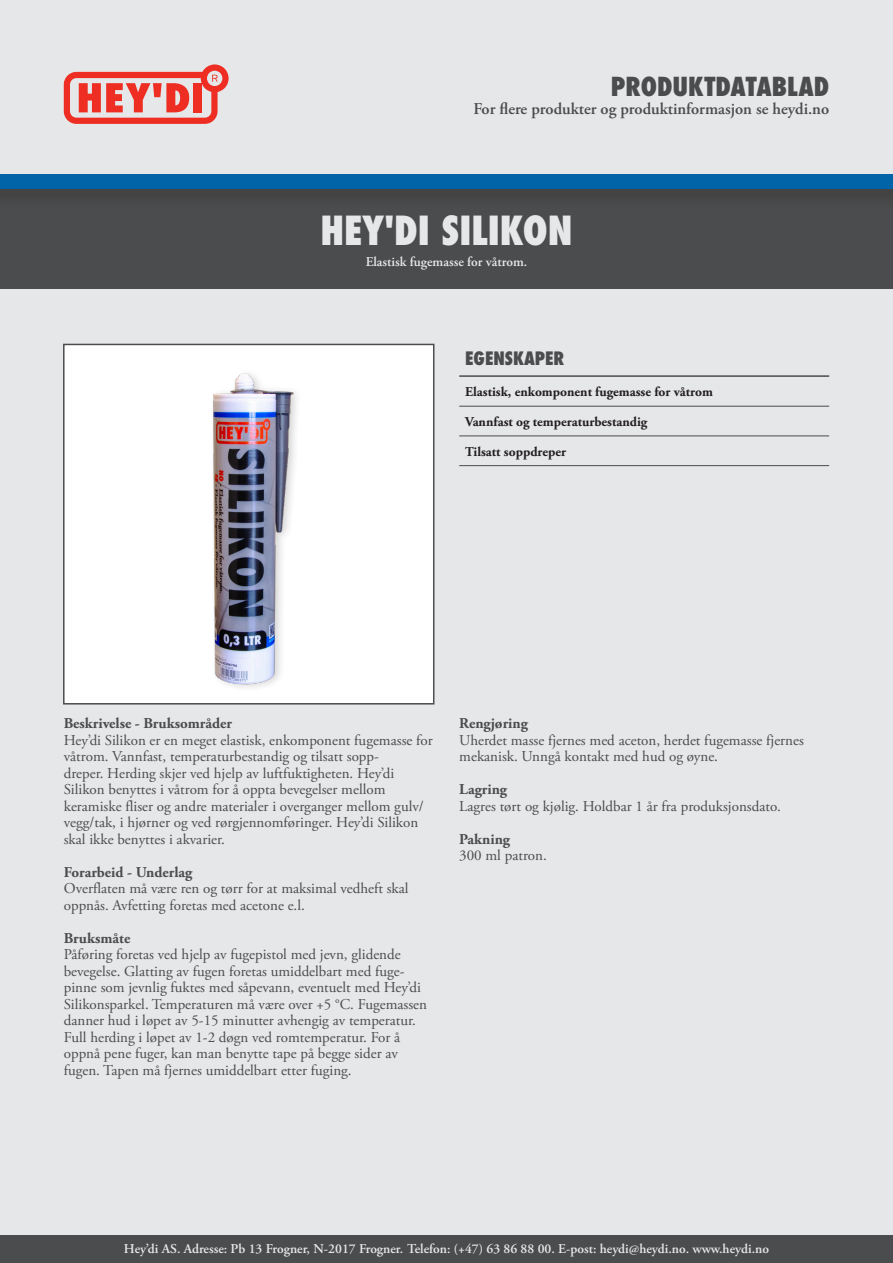
<style>
.page{position:relative;width:893px;height:1263px;background:#e6e7e9}
.page>*{position:absolute;margin:0;border:0;box-sizing:border-box;transform-origin:0 0}
.t1{font:800 condensed 39px "Futura";color:#e6e7e9}
.t2{font:800 condensed 25.5px "Futura";color:#4b4c4d}
.t3{font:800 condensed 18px "Futura";color:#4b4c4d}
.t4{font:600 16.5px "Adobe Garamond Pro";color:#4b4c4d}
.t5{font:15px/16.5px "Adobe Garamond Pro";color:#4b4c4d}
.t6{font:700 15px "Adobe Garamond Pro";color:#4b4c4d}
.t7{font:600 13.5px "Adobe Garamond Pro";color:#e6e7e9}
.t8{font:700 13.5px "Adobe Garamond Pro";color:#231f20}
</style>
<div class="page">
<svg style="left:64px;top:64px;width:165px;height:60px"></svg>
<div style="left:0;top:189px;width:893px;height:100px;background:#4b4c4d"></div>
<div style="left:0;top:177px;width:893px;height:31px;background:#454546"></div>
<div style="left:0;top:175px;width:893px;height:14px;background:#0163a8"></div>
<div style="left:64px;top:344px;width:370px;height:360px;background:#fff"></div>
<img style="left:213px;top:373px;width:84px;height:315px">
<div style="left:63px;top:344px;width:371px;height:360px;border:2px solid #4b4c4d"></div>
<hr style="left:459px;top:406px;width:370px;height:1px;background:#4b4c4d">
<hr style="left:459px;top:435px;width:370px;height:1px;background:#4b4c4d">
<hr style="left:459px;top:465px;width:370px;height:1px;background:#4b4c4d">
<hr style="left:459px;top:375px;width:370px;height:2px;background:#4b4c4d">
<div style="left:0;top:1235px;width:893px;height:28px;background:#4b4c4d"></div>
<p class="t2" style="left:611px;top:69px;width:220px">PRODUKTDATABLAD</p>
<p class="t4" style="left:473px;top:99px;width:357px">For flere produkter og produktinformasjon se heydi.no</p>
<p class="t1" style="left:320px;top:204px;width:254px">HEY'DI SILIKON</p>
<p class="t7" style="left:366px;top:254px;width:163px">Elastisk fugemasse for våtrom.</p>
<p class="t3" style="left:465px;top:346px;width:101px">EGENSKAPER</p>
<p class="t8" style="left:465px;top:384px;width:249px">Elastisk, enkomponent fugemasse for våtrom</p>
<p class="t8" style="left:465px;top:414px;width:184px">Vannfast og temperaturbestandig</p>
<p class="t8" style="left:465px;top:443px;width:102px">Tilsatt soppdreper</p>
<p class="t6" style="left:64px;top:715px;width:170px">Beskrivelse - Bruksområder</p>
<p class="t5" style="left:64px;top:732px;width:371px">Hey’di Silikon er en meget elastisk, enkomponent fugemasse for våtrom. Vannfast, temperaturbestandig og tilsatt sopp-</p>
<p class="t5" style="left:64px;top:765px;width:361px">dreper. Herding skjer ved hjelp av luftfuktigheten. Hey’di Silikon benyttes i våtrom for å oppta bevegelser mellom keramiske fliser og andre materialer i overganger mellom gulv/ vegg/tak, i hjørner og ved rørgjennomføringer. Hey’di Silikon skal ikke benyttes i akvarier.</p>
<p class="t6" style="left:64px;top:863px;width:130px">Forarbeid - Underlag</p>
<p class="t5" style="left:64px;top:881px;width:346px">Overflaten må være ren og tørr for at maksimal vedheft skal oppnås. Avfetting foretas med acetone e.l.</p>
<p class="t6" style="left:64px;top:929px;width:68px">Bruksmåte</p>
<p class="t5" style="left:64px;top:947px;width:365px">Påføring foretas ved hjelp av fugepistol med jevn, glidende bevegelse. Glatting av fugen foretas umiddelbart med fuge&shy;pinne som jevnlig fuktes med såpevann, eventuelt med Hey’di Silikonsparkel. Temperaturen må være over +5 °C. Fugemassen danner hud i løpet av 5-15 minutter avhengig av temperatur.<br>Full herding i løpet av 1-2 døgn ved romtemperatur. For å oppnå pene fuger, kan man benytte tape på begge sider av fugen. Tapen må fjernes umiddelbart etter fuging.</p>
<p class="t6" style="left:459px;top:715px;width:70px">Rengjøring</p>
<p class="t5" style="left:459px;top:732px;width:346px">Uherdet masse fjernes med aceton, herdet fugemasse fjernes mekanisk. Unngå kontakt med hud og øyne.</p>
<p class="t6" style="left:459px;top:781px;width:49px">Lagring</p>
<p class="t5" style="left:459px;top:798px;width:323px">Lagres tørt og kjølig. Holdbar 1 år fra produksjonsdato.</p>
<p class="t6" style="left:459px;top:830px;width:52px">Pakning</p>
<p class="t5" style="left:459px;top:848px;width:89px">300 ml patron.</p>
<p class="t7" style="left:124px;top:1241px;width:646px">Hey’di AS. Adresse: Pb 13 Frogner, N-2017 Frogner. Telefon: (+47) 63 86 88 00. E-post: heydi@heydi.no. www.heydi.no</p>
</div>
